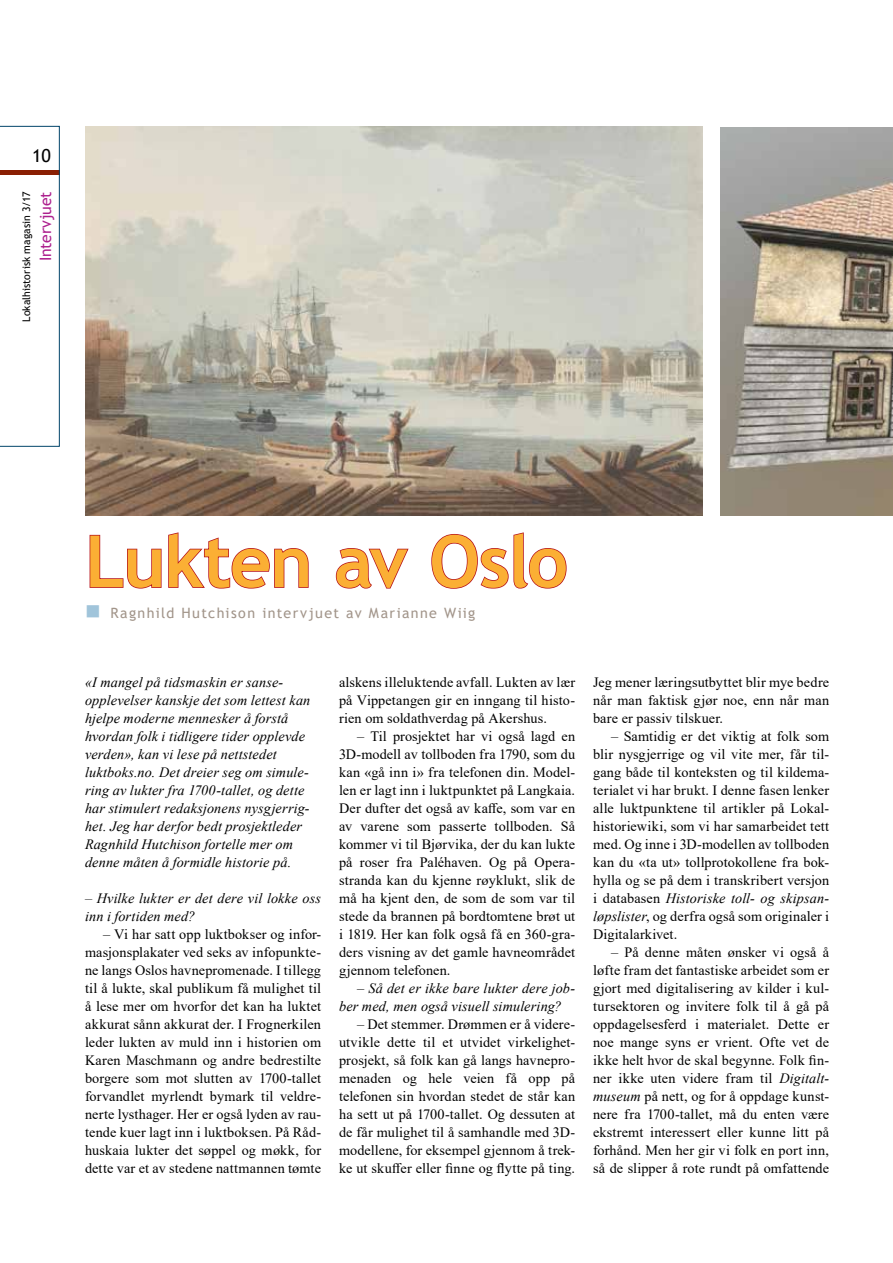
<style>
.page{position:relative;width:893px;height:1263px;background:#fff}
.page>*{position:absolute;margin:0;border:0;box-sizing:border-box;transform-origin:0 0}
.t1{font:700 72px "Trebuchet MS";letter-spacing:-.02em;color:#fbaf34}
.t2{font:18px "Trebuchet MS";color:#000}
.t3{font:15.75px "Trebuchet MS";letter-spacing:-.01em;color:#ad208e}
.t4{font:14.25px/18px "Times New Roman";letter-spacing:.01em;color:#000;text-align:justify}
.t5{font:italic 14.25px/18px "Times New Roman";letter-spacing:.01em;color:#000}
.t6{font:14.25px "Trebuchet MS";letter-spacing:.095em;color:#a2958a}
.t7{font:10.5px "Trebuchet MS";letter-spacing:.005em;color:#000}
.s1{font-style:normal}
.s2{font-style:italic}
</style>
<div class="page">
<svg style="left:89px;top:532px;width:220px;height:57px"></svg>
<svg style="left:335px;top:548px;width:74px;height:41px"></svg>
<svg style="left:431px;top:532px;width:136px;height:57px"></svg>
<img style="left:85px;top:126px;width:617px;height:389px">
<img style="left:720px;top:128px;width:173px;height:387px">
<svg style="left:0;top:126px;width:60px;height:320px"></svg>
<p class="t2" style="left:32px;top:144px;width:20px">10</p>
<p class="t7" style="left:20px;top:322px;width:132px;rotate:-90deg">Lokalhistorisk magasin 3/17</p>
<p class="t3" style="left:36px;top:261px;width:71px;rotate:-90deg">Intervjuet</p>
<h1 class="t1" style="left:85px;top:516px;width:485px">Lukten av Oslo</h1>
<p class="t6" style="left:111px;top:604px;width:366px">Ragnhild Hutchison intervjuet av Marianne Wiig</p>
<p class="t5" style="left:85px;top:673px;width:227px">«I mangel på tidsmaskin er sanse&shy;opplevelser kanskje det som lettest kan hjelpe moderne mennesker å forstå hvordan folk i tidligere tider opplevde verden», kan vi lese på nettstedet luktboks.no. Det dreier seg om simule&shy;ring av lukter fra 1700-tallet, og dette har stimulert redaksjonens nysgjerrig&shy;het. Jeg har derfor bedt prosjektleder Ragnhild Hutchison fortelle mer om denne måten å formidle historie på.</p>
<p class="t5" style="left:85px;top:889px;width:238px">– Hvilke lukter er det dere vil lokke oss inn i fortiden med?</p>
<p class="t4" style="left:85px;top:925px;width:238px;text-indent:18px">– Vi har satt opp luktbokser og infor&shy;masjonsplakater ved seks av infopunkte&shy;ne langs Oslos havnepromenade. I tillegg til å lukte, skal publikum få mulighet til å lese mer om hvorfor det kan ha luktet akkurat sånn akkurat der. I Frognerkilen leder lukten av muld inn i historien om Karen Maschmann og andre bedrestilte borgere som mot slutten av 1700-tallet forvandlet myrlendt bymark til veldre&shy;nerte lysthager. Her er også lyden av rau&shy;tende kuer lagt inn i luktboksen. På Råd&shy;huskaia lukter det søppel og møkk, for dette var et av stedene nattmannen tømte</p>
<p class="t4" style="left:339px;top:673px;width:238px">alskens illeluktende avfall. Lukten av lær på Vippetangen gir en inngang til histo&shy;rien om soldathverdag på Akershus.</p>
<p class="t4" style="left:339px;top:727px;width:238px;text-indent:18px">– Til prosjektet har vi også lagd en 3D-modell av tollboden fra 1790, som du kan «gå inn i» fra telefonen din. Model&shy;len er lagt inn i luktpunktet på Langkaia.<br>Der dufter det også av kaffe, som var en av varene som passerte tollboden. Så kommer vi til Bjørvika, der du kan lukte på roser fra Paléhaven. Og på Opera&shy;stranda kan du kjenne røyklukt, slik de må ha kjent den, de som de som var til stede da brannen på bordtomtene brøt ut i 1819. Her kan folk også få en 360-gra&shy;ders visning av det gamle havneområdet gjennom telefonen.</p>
<p class="t5" style="left:339px;top:979px;width:238px;text-indent:18px"><span class="s1">–</span> Så det er ikke bare lukter dere job&shy;ber med, men også visuell simulering?</p>
<p class="t4" style="left:339px;top:1015px;width:238px;text-indent:18px">– Det stemmer. Drømmen er å videre&shy;utvikle dette til et utvidet virkelighet&shy;prosjekt, så folk kan gå langs havnepro&shy;menaden og hele veien få opp på telefonen sin hvordan stedet de står kan ha sett ut på 1700-tallet. Og dessuten at de får mulighet til å samhandle med 3D&shy;modellene, for eksempel gjennom å trek&shy;ke ut skuffer eller finne og flytte på ting.</p>
<p class="t4" style="left:593px;top:673px;width:238px">Jeg mener læringsutbyttet blir mye bedre når man faktisk gjør noe, enn når man bare er passiv tilskuer.</p>
<p class="t4" style="left:593px;top:727px;width:238px;text-indent:18px">– Samtidig er det viktig at folk som blir nysgjerrige og vil vite mer, får til&shy;gang både til konteksten og til kildema&shy;terialet vi har brukt. I denne fasen lenker alle luktpunktene til artikler på Lokal&shy;historiewiki, som vi har samarbeidet tett med. Og inne i 3D-modellen av tollboden kan du «ta ut» tollprotokollene fra bok&shy;hylla og se på dem i transkribert versjon i databasen <span class="s2">Historiske toll- og skipsan&shy;løpslister</span>, og derfra også som originaler i Digitalarkivet.</p>
<p class="t4" style="left:593px;top:943px;width:238px;text-indent:18px">– På denne måten ønsker vi også å løfte fram det fantastiske arbeidet som er gjort med digitalisering av kilder i kul&shy;tursektoren og invitere folk til å gå på oppdagelsesferd i materialet. Dette er noe mange syns er vrient. Ofte vet de ikke helt hvor de skal begynne. Folk fin&shy;ner ikke uten videre fram til <span class="s2">Digitalt&shy;museum</span> på nett, og for å oppdage kunst&shy;nere fra 1700-tallet, må du enten være ekstremt interessert eller kunne litt på forhånd. Men her gir vi folk en port inn, så de slipper å rote rundt på omfattende</p>
</div>
